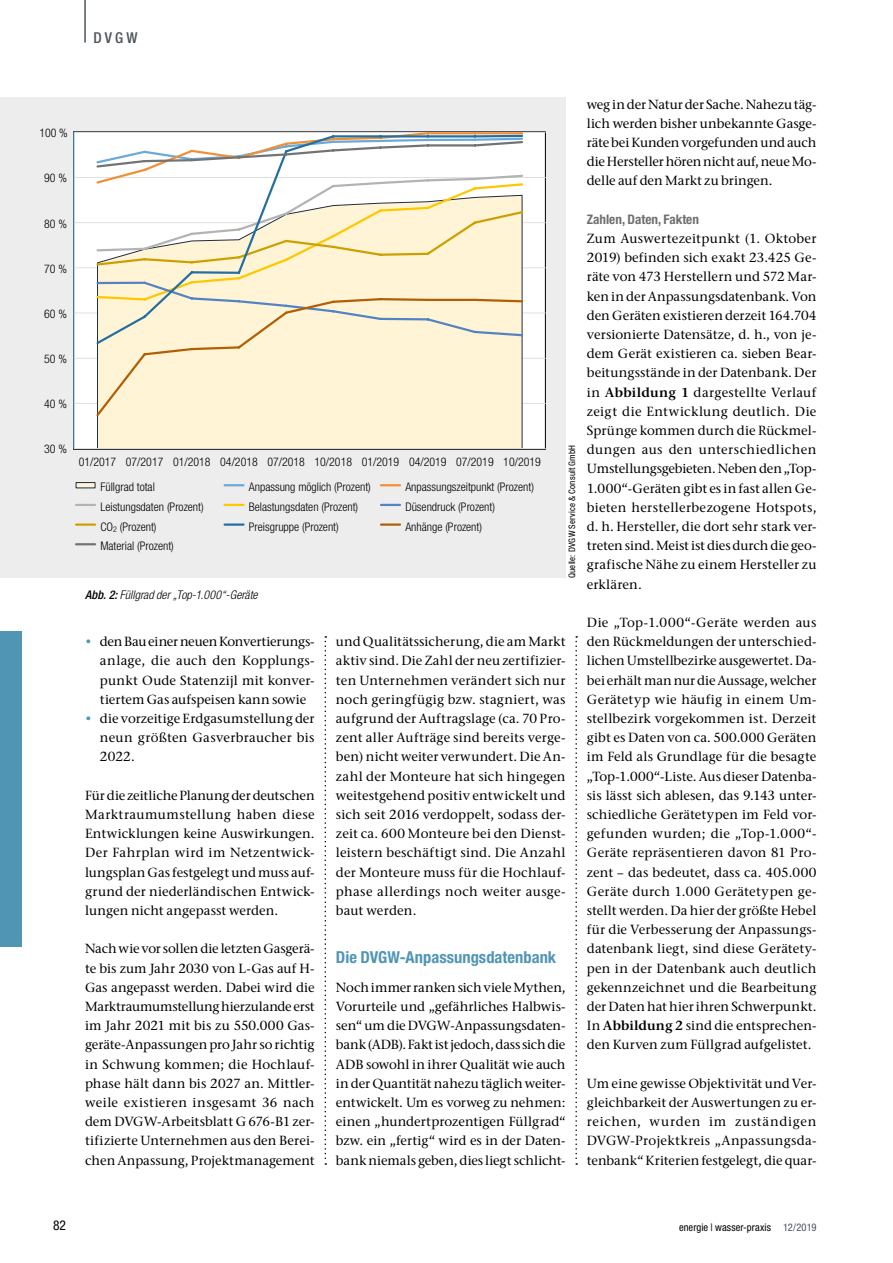
<style>
.page{position:relative;width:893px;height:1263px;background:#fff}
.page>*{position:absolute;margin:0;border:0;box-sizing:border-box;transform-origin:0 0}
.t1{font:700 condensed 16.5px "Helvetica Neue LT Std";color:#5096b4}
.t2{font:500 condensed 15px "Helvetica Neue LT Std";color:#4b565b}
.t3{font:condensed 13.5px "Helvetica Neue LT Std";color:#000}
.t4{font:500 13.2px/19.2px "Stone Serif ITC Pro";letter-spacing:.005em;color:#000;text-align:justify}
.t5{font:700 condensed 13.2px "Helvetica Neue LT Std";color:#706f6f}
.t6{font:italic 300 condensed 12px "Helvetica Neue LT Std";letter-spacing:.005em;color:#000}
.t7{font:300 condensed 11.85px/25px "Helvetica Neue LT Std";color:#000}
.t8{font:condensed 10.5px "Helvetica Neue LT Std";letter-spacing:.005em;color:#000}
.t9{font:condensed 9px "Helvetica Neue LT Std";letter-spacing:.02em;color:#000}
.s1{font-weight:500}
.s2{color:#5096b4}
.s3{font-weight:600}
.s4{color:#4b565b}
</style>
<div class="page">
<hr style="left:84px;top:0;width:2px;height:43px;background:#4b565b">
<div style="left:0;top:631px;width:21px;height:316px;background:#5096b4"></div>
<svg style="left:575px;top:636px;width:2px;height:529px"></svg>
<svg style="left:325px;top:636px;width:1px;height:529px"></svg>
<div style="left:0;top:98px;width:566px;height:480px;background:#ededed"></div>
<div style="left:74px;top:132px;width:471px;height:317px;background:#fff"></div>
<hr style="left:74px;top:403px;width:472px;height:1px;background:#e0e0e0">
<hr style="left:74px;top:358px;width:472px;height:1px;background:#e0e0e0">
<hr style="left:74px;top:313px;width:472px;height:1px;background:#e0e0e0">
<hr style="left:74px;top:267px;width:472px;height:1px;background:#e0e0e0">
<hr style="left:74px;top:222px;width:472px;height:1px;background:#e0e0e0">
<hr style="left:74px;top:177px;width:472px;height:1px;background:#e0e0e0">
<hr style="left:74px;top:132px;width:472px;height:1px;background:#e0e0e0">
<div style="left:97px;top:418px;width:426px;height:30px;background:#fff4d5"></div>
<hr style="left:74px;top:132px;width:1px;height:317px;background:#6aaada">
<hr style="left:74px;top:448px;width:472px;height:1px;background:#e0e0e0">
<svg style="left:96px;top:267px;width:427px;height:30px"></svg>
<svg style="left:94px;top:297px;width:430px;height:121px"></svg>
<svg style="left:96px;top:132px;width:428px;height:135px"></svg>
<div style="left:76px;top:483px;width:19px;height:5px;background:#fff4d5"></div>
<div style="left:76px;top:482px;width:20px;height:6px;border:1px solid #1e2d3d"></div>
<svg style="left:225px;top:484px;width:19px;height:2px"></svg>
<svg style="left:381px;top:484px;width:19px;height:2px"></svg>
<svg style="left:76px;top:504px;width:19px;height:2px"></svg>
<svg style="left:225px;top:504px;width:19px;height:2px"></svg>
<svg style="left:381px;top:504px;width:19px;height:2px"></svg>
<hr style="left:76px;top:523px;width:19px;height:3px;background:#cca000">
<hr style="left:225px;top:523px;width:19px;height:3px;background:#246fa0">
<hr style="left:381px;top:523px;width:19px;height:3px;background:#b15e04">
<svg style="left:76px;top:543px;width:19px;height:2px"></svg>
<p class="t2" style="left:94px;top:28px;width:46px">DVGW</p>
<p class="t7" style="left:39px;top:120px;width:30px">100 %</p>
<p class="t7" style="left:44px;top:166px;width:24px">90 %</p>
<p class="t7" style="left:44px;top:211px;width:24px">80 %</p>
<p class="t7" style="left:44px;top:256px;width:24px">70 %</p>
<p class="t7" style="left:44px;top:301px;width:24px">60 %</p>
<p class="t7" style="left:44px;top:346px;width:24px">50 %</p>
<p class="t7" style="left:44px;top:391px;width:24px">40 %</p>
<p class="t7" style="left:44px;top:436px;width:24px">30 %</p>
<p class="t7" style="left:100px;top:449px;width:442px;text-indent:-22px">01/2017 07/2017 01/2018 04/2018 07/2018 10/2018 01/2019 04/2019 07/2019 10/2019<br>Füllgrad total</p>
<p class="t7" style="left:249px;top:474px;width:124px">Anpassung möglich (Prozent)</p>
<p class="t7" style="left:405px;top:474px;width:130px">Anpassungszeitpunkt (Prozent)</p>
<p class="t7" style="left:100px;top:494px;width:105px">Leistungsdaten (Prozent)</p>
<p class="t7" style="left:249px;top:494px;width:111px">Belastungsdaten (Prozent)</p>
<p class="t7" style="left:405px;top:494px;width:91px">Düsendruck (Prozent)</p>
<p class="t7" style="left:100px;top:514px;width:58px">CO<sub>2</sub> (Prozent)</p>
<p class="t7" style="left:249px;top:514px;width:91px">Preisgruppe (Prozent)</p>
<p class="t7" style="left:405px;top:514px;width:78px">Anhänge (Prozent)</p>
<p class="t7" style="left:100px;top:533px;width:75px">Material (Prozent)</p>
<p class="t6" style="left:85px;top:588px;width:174px"><span class="s1">Abb. 2:</span> Füllgrad der „Top-1.000“-Geräte</p>
<p class="t9" style="left:567px;top:578px;width:135px;rotate:-90deg">Quelle: DVGW Service &amp; Consult GmbH</p>
<p class="t4" style="left:100px;top:632px;width:216px;text-indent:-15px"><span class="s2">•</span> den Bau einer neuen Konvertierungs&shy;anlage, die auch den Kopplungs&shy;punkt Oude Statenzijl mit konver&shy;tiertem Gas aufspeisen kann sowie</p>
<p class="t4" style="left:100px;top:709px;width:216px;text-indent:-15px"><span class="s2">•</span> die vorzeitige Erdgasumstellung der neun größten Gasverbraucher bis 2022.</p>
<p class="t4" style="left:85px;top:786px;width:231px">Für die zeitliche Planung der deutschen Marktraumumstellung haben diese Entwicklungen keine Auswirkungen.<br>Der Fahrplan wird im Netzentwick&shy;lungsplan Gas festgelegt und muss auf&shy;grund der niederländischen Entwick&shy;lungen nicht angepasst werden.</p>
<p class="t4" style="left:85px;top:939px;width:231px">Nach wie vor sollen die letzten Gasgerä&shy;te bis zum Jahr 2030 von L-Gas auf H-Gas angepasst werden. Dabei wird die Marktraumumstellung hierzulande erst im Jahr 2021 mit bis zu 550.000 Gas&shy;geräte-Anpassungen pro Jahr so richtig in Schwung kommen; die Hochlauf&shy;phase hält dann bis 2027 an. Mittler&shy;weile existieren insgesamt 36 nach dem DVGW-Arbeitsblatt G 676-B1 zer&shy;tifizierte Unternehmen aus den Berei&shy;chen Anpassung, Projektmanagement</p>
<p class="t4" style="left:336px;top:632px;width:231px">und Qualitätssicherung, die am Markt aktiv sind. Die Zahl der neu zertifizier&shy;ten Unternehmen verändert sich nur noch geringfügig bzw. stagniert, was aufgrund der Auftragslage (ca. 70 Pro&shy;zent aller Aufträge sind bereits verge&shy;ben) nicht weiter verwundert. Die An&shy;zahl der Monteure hat sich hingegen weitestgehend positiv entwickelt und sich seit 2016 verdoppelt, sodass der&shy;zeit ca. 600 Monteure bei den Dienst&shy;leistern beschäftigt sind. Die Anzahl der Monteure muss für die Hochlauf&shy;phase allerdings noch weiter ausge&shy;baut werden.</p>
<p class="t1" style="left:336px;top:947px;width:222px">Die DVGW-Anpassungsdatenbank</p>
<p class="t4" style="left:336px;top:978px;width:231px">Noch immer ranken sich viele Mythen, Vorurteile und „gefährliches Halbwis&shy;sen“ um die DVGW-Anpassungsdaten&shy;bank (ADB). Fakt ist jedoch, dass sich die ADB sowohl in ihrer Qualität wie auch in der Quantität nahezu täglich weiter&shy;entwickelt. Um es vorweg zu nehmen: einen „hundertprozentigen Füllgrad“ bzw. ein „fertig“ wird es in der Daten&shy;bank niemals geben, dies liegt schlicht-</p>
<p class="t4" style="left:587px;top:94px;width:231px">weg in der Natur der Sache. Nahezu täg&shy;lich werden bisher unbekannte Gasge&shy;räte bei Kunden vorgefunden und auch die Hersteller hören nicht auf, neue Mo&shy;delle auf den Markt zu bringen.</p>
<p class="t5" style="left:587px;top:211px;width:114px">Zahlen, Daten, Fakten</p>
<p class="t4" style="left:587px;top:229px;width:231px">Zum Auswertezeitpunkt (1. Oktober 2019) befinden sich exakt 23.425 Ge&shy;räte von 473 Herstellern und 572 Mar&shy;ken in der Anpassungsdatenbank. Von den Geräten existieren derzeit 164.704 versionierte Datensätze, d. h., von je&shy;dem Gerät existieren ca. sieben Bear&shy;beitungsstände in der Datenbank. Der in <span class="s3">Abbildung 1</span> dargestellte Verlauf zeigt die Entwicklung deutlich. Die Sprünge kommen durch die Rückmel&shy;dungen aus den unterschiedlichen Umstellungsgebieten. Neben den „Top-1.000“-Geräten gibt es in fast allen Ge&shy;bieten herstellerbezogene Hotspots, d. h. Hersteller, die dort sehr stark ver&shy;treten sind. Meist ist dies durch die geo&shy;grafische Nähe zu einem Hersteller zu erklären.</p>
<p class="t4" style="left:587px;top:613px;width:231px">Die „Top-1.000“-Geräte werden aus den Rückmeldungen der unterschied&shy;lichen Umstellbezirke ausgewertet. Da&shy;bei erhält man nur die Aussage, welcher Gerätetyp wie häufig in einem Um&shy;stellbezirk vorgekommen ist. Derzeit gibt es Daten von ca. 500.000 Geräten im Feld als Grundlage für die besagte „Top-1.000“-Liste. Aus dieser Datenba&shy;sis lässt sich ablesen, das 9.143 unter&shy;schiedliche Gerätetypen im Feld vor&shy;gefunden wurden; die „Top-1.000“- Geräte repräsentieren davon 81 Pro&shy;zent – das bedeutet, dass ca. 405.000<br>Geräte durch 1.000 Gerätetypen ge&shy;stellt werden. Da hier der größte Hebel für die Verbesserung der Anpassungs&shy;datenbank liegt, sind diese Gerätety&shy;pen in der Datenbank auch deutlich gekennzeichnet und die Bearbeitung der Daten hat hier ihren Schwerpunkt.<br>In <span class="s3">Abbildung 2</span> sind die entsprechen&shy;den Kurven zum Füllgrad aufgelistet.</p>
<p class="t4" style="left:587px;top:1074px;width:231px">Um eine gewisse Objektivität und Ver&shy;gleichbarkeit der Auswertungen zu er&shy;reichen, wurden im zuständigen DVGW-Projektkreis „Anpassungsda&shy;tenbank“ Kriterien festgelegt, die quar-</p>
<p class="t3" style="left:53px;top:1218px;width:14px">82</p>
<p class="t8" style="left:679px;top:1221px;width:139px">energie | wasser-praxis <span class="s4">12/2019</span></p>
</div>
